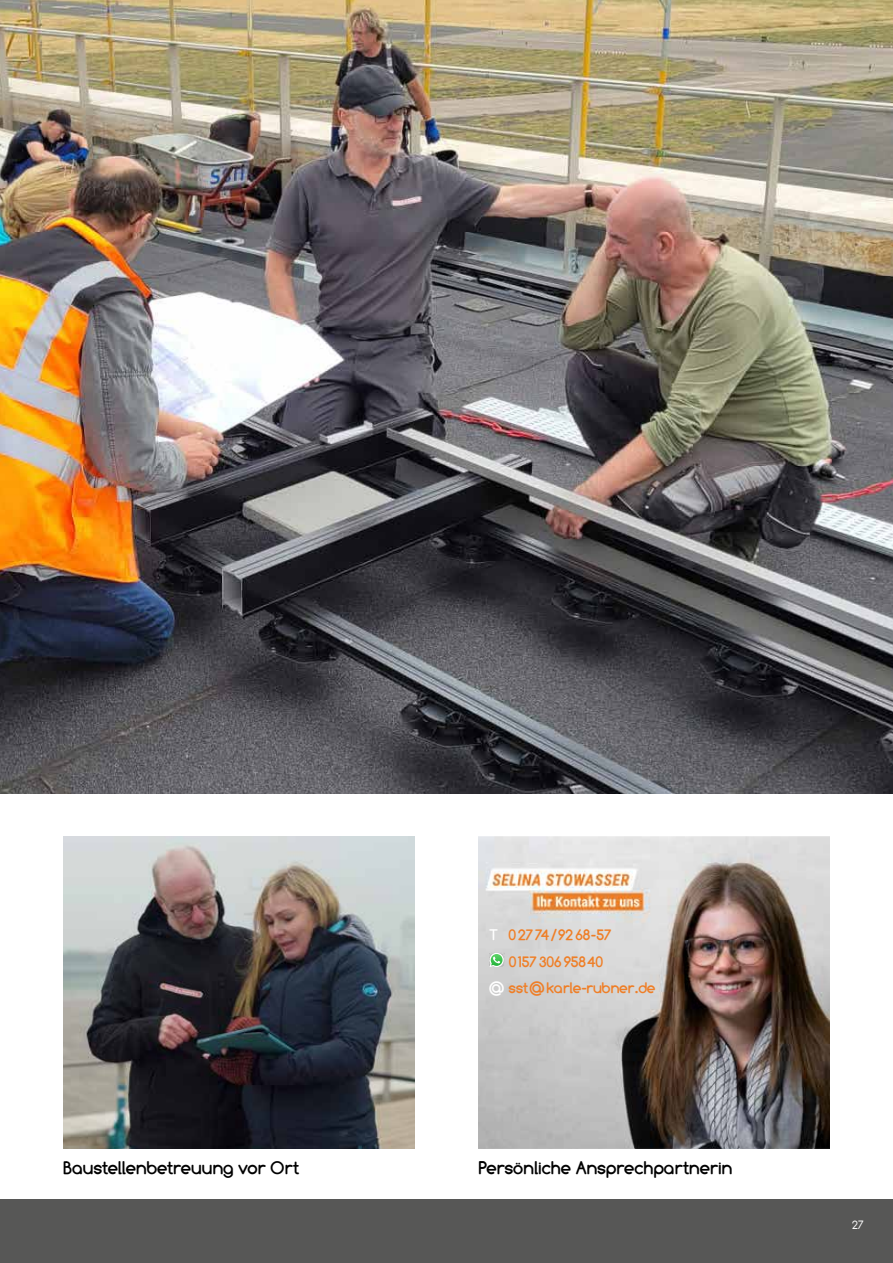
<style>
.page{position:relative;width:893px;height:1263px;background:#fff}
.page>*{position:absolute;margin:0;border:0;box-sizing:border-box;transform-origin:0 0}
.t1{font:700 18px "Comfortaa";letter-spacing:.005em;color:#000}
.t2{font:700 15px "Comfortaa";color:#ef7e26}
.t3{font:700 15px "Comfortaa";letter-spacing:.02em;color:#ef7e26}
.t4{font:12px "Comfortaa";color:#fff}
.s1{color:#fff}
</style>
<div class="page">
<div style="left:0;top:1199px;width:893px;height:64px;background:#575756"></div>
<img style="left:64px;top:836px;width:351px;height:312px">
<img style="left:478px;top:836px;width:351px;height:312px">
<img style="left:0;top:0;width:893px;height:794px">
<img style="left:489px;top:952px;width:16px;height:15px">
<svg style="left:489px;top:953px;width:15px;height:14px"></svg>
<p class="t2" style="left:489px;top:926px;width:123px"><span class="s1">T</span> 02774/92 68-57</p>
<p class="t3" style="left:509px;top:953px;width:96px">0157 306 95840</p>
<p class="t2" style="left:489px;top:979px;width:168px"><span class="s1">@</span> sst@karle-rubner.de</p>
<p class="t1" style="left:64px;top:1157px;width:237px">Baustellenbetreuung vor Ort</p>
<p class="t1" style="left:479px;top:1157px;width:255px">Persönliche Ansprechpartnerin</p>
<p class="t4" style="left:853px;top:1218px;width:13px">27</p>
</div>
